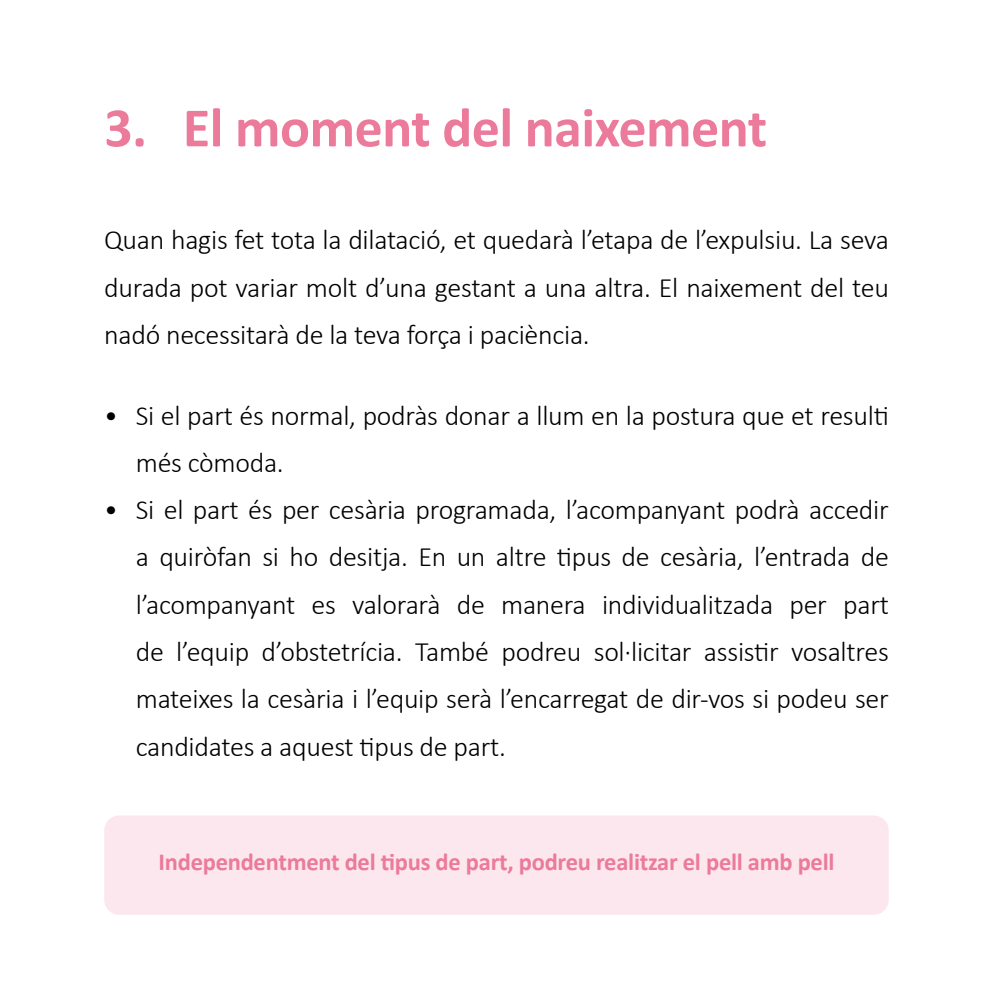
<style>
.page{position:relative;width:993px;height:993px;background:#fff}
.page>*{position:absolute;margin:0;border:0;box-sizing:border-box;transform-origin:0 0}
.t1{font:700 56px "Calibri";letter-spacing:-.01em;color:#ec7a9b}
.t2{font:300 28px/47.2px "Calibri";letter-spacing:-.01em;color:#000;text-align:justify}
.t3{font:700 24.5px "Calibri";letter-spacing:-.01em;color:#ec7a9b}
</style>
<div class="page">
<div style="left:104px;top:815px;width:784px;height:99px;background:#fbe7ed;border-radius:15px"></div>
<p class="t1" style="left:104px;top:88px;width:664px">3. El moment del naixement</p>
<p class="t2" style="left:104px;top:216px;width:786px">Quan hagis fet tota la dilatació, et quedarà l’etapa de l’expulsiu. La seva durada pot variar molt d’una gestant a una altra. El naixement del teu nadó necessitarà de la teva força i paciència.</p>
<p class="t2" style="left:136px;top:391px;width:754px;text-indent:-32px">• Si el part és normal, podràs donar a llum en la postura que et resulti més còmoda.</p>
<p class="t2" style="left:136px;top:486px;width:754px;text-indent:-32px">• Si el part és per cesària programada, l’acompanyant podrà accedir a quiròfan si ho desitja. En un altre tipus de cesària, l’entrada de l’acompanyant es valorarà de manera individualitzada per part de l’equip d’obstetrícia. També podreu sol·licitar assistir vosaltres mateixes la cesària i l’equip serà l’encarregat de dir-vos si podeu ser candidates a aquest tipus de part.</p>
<p class="t3" style="left:158px;top:843px;width:677px">Independentment del tipus de part, podreu realitzar el pell amb pell</p>
</div>
